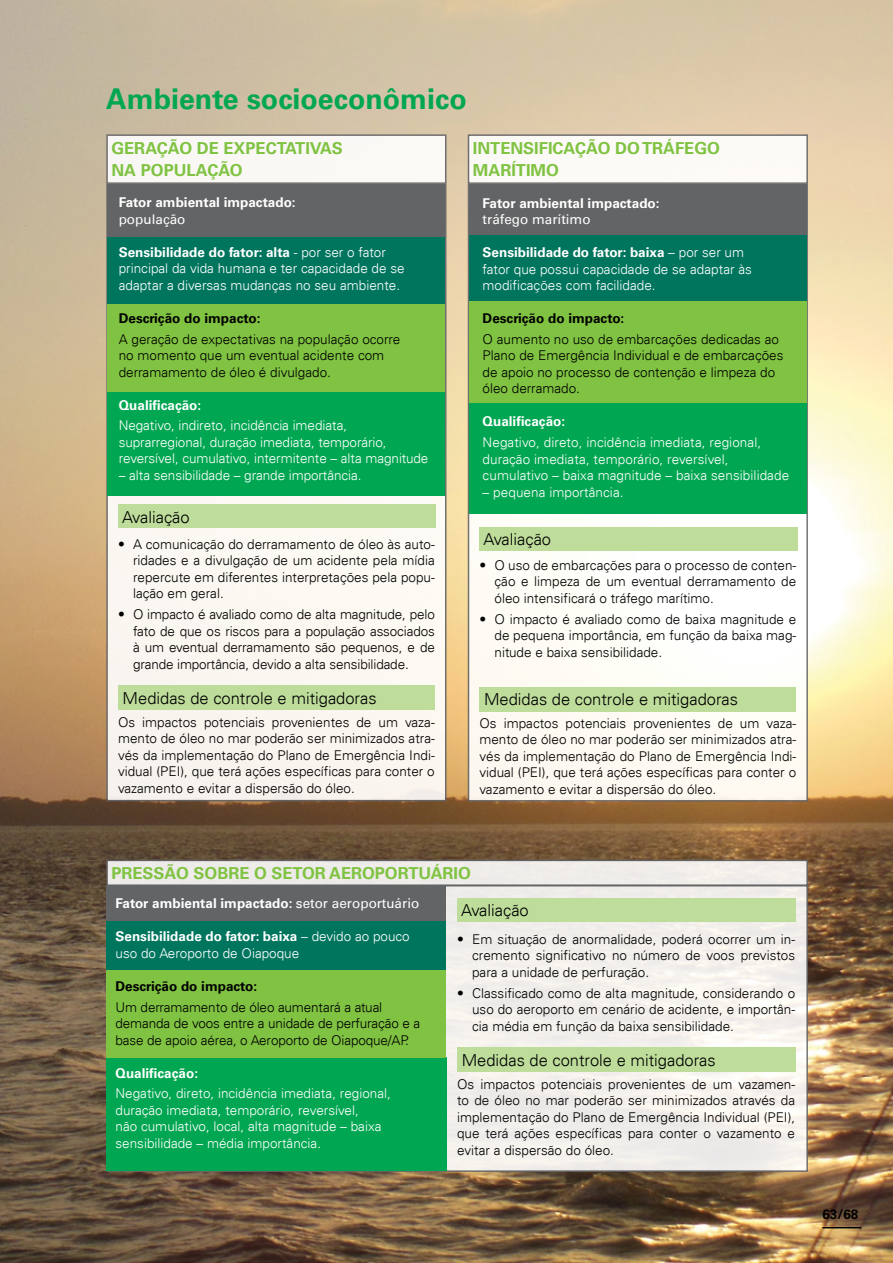
<style>
.page{position:relative;width:893px;height:1263px;background:#fff}
.page>*{position:absolute;margin:0;border:0;box-sizing:border-box;transform-origin:0 0}
.t1{font:700 28.5px "Univers LT Std";color:#00a651}
.t2{font:300 16.5px "Univers LT";color:#000}
.t3{font:700 16.5px/22px "Univers LT Std";color:#80c342}
.t4{font:300 13.5px/16.5px "Univers LT";color:#000;text-align:justify}
.t5{font:300 13.5px/16.5px "Univers LT";color:#fff}
.t6{font:700 13.5px "Univers LT Std";color:#fff}
.t7{font:700 13.5px "Univers LT Std";color:#000}
.t8{font:13.5px "Univers LT";color:#fff}
.s1{font-family:"Univers LT";font-weight:300}
.s2{font-family:"Univers LT";font-weight:400}
</style>
<div class="page">
<img style="left:0;top:0;width:893px;height:1263px">
<hr style="left:822px;top:1227px;width:39px;height:1px;background:#000">
<div style="left:106px;top:184px;width:340px;height:617px;background:#fbf7f1;border:2px solid #636466"></div>
<div style="left:118px;top:505px;width:318px;height:23px;background:#bedd9b"></div>
<div style="left:118px;top:686px;width:317px;height:24px;background:#bedd9b"></div>
<div style="left:108px;top:184px;width:337px;height:120px;background:#00755e"></div>
<div style="left:108px;top:184px;width:337px;height:52px;background:#636466"></div>
<div style="left:108px;top:304px;width:337px;height:92px;background:#80c342"></div>
<div style="left:108px;top:392px;width:337px;height:104px;background:#00a651"></div>
<div style="left:468px;top:184px;width:340px;height:617px;background:#fefcf6;border:2px solid #636466"></div>
<div style="left:469px;top:184px;width:337px;height:59px;background:#636466"></div>
<div style="left:469px;top:235px;width:337px;height:69px;background:#00755e"></div>
<div style="left:469px;top:302px;width:337px;height:102px;background:#80c342"></div>
<div style="left:469px;top:403px;width:337px;height:110px;background:#00a651"></div>
<div style="left:479px;top:527px;width:319px;height:24px;background:#bedd9b"></div>
<div style="left:479px;top:687px;width:317px;height:24px;background:#bedd9b"></div>
<div style="left:106px;top:134px;width:340px;height:50px;background:#faf8f5;border:2px solid #636466"></div>
<div style="left:468px;top:134px;width:340px;height:50px;background:#fcfaf6;border:2px solid #636466"></div>
<div style="left:106px;top:860px;width:702px;height:26px;background:#efecea;border:2px solid #636466"></div>
<div style="left:106px;top:885px;width:702px;height:287px;background:#f3efec;border:2px solid #636466"></div>
<div style="left:106px;top:1057px;width:340px;height:113px;background:#00a651"></div>
<div style="left:106px;top:885px;width:340px;height:59px;background:#636466"></div>
<div style="left:106px;top:921px;width:340px;height:49px;background:#00755e"></div>
<div style="left:106px;top:970px;width:340px;height:87px;background:#80c342"></div>
<div style="left:457px;top:898px;width:338px;height:24px;background:#bedd9b"></div>
<div style="left:457px;top:1048px;width:338px;height:24px;background:#bedd9b"></div>
<h1 class="t1" style="left:106px;top:83px;width:362px">Ambiente socioeconômico</h1>
<p class="t3" style="left:111px;top:137px;width:233px">GERAÇÃO DE EXPECTATIVAS<br>NA POPULAÇÃO</p>
<p class="t3" style="left:473px;top:137px;width:249px">INTENSIFICAÇÃO DO TRÁFEGO<br>MARÍTIMO</p>
<p class="t6" style="left:119px;top:195px;width:178px">Fator ambiental impactado:</p>
<p class="t8" style="left:119px;top:211px;width:68px">população</p>
<p class="t6" style="left:119px;top:244px;width:269px">Sensibilidade do fator: alta <span class="s1">- por ser o fator</span></p>
<p class="t5" style="left:119px;top:260px;width:287px">principal da vida humana e ter capacidade de se adaptar a diversas mudanças no seu ambiente.</p>
<p class="t7" style="left:119px;top:310px;width:143px">Descrição do impacto:</p>
<p class="t4" style="left:119px;top:330px;width:283px;text-align:left">A geração de expectativas na população ocorre no momento que um eventual acidente com derramamento de óleo é divulgado.</p>
<p class="t6" style="left:119px;top:397px;width:84px">Qualificação:</p>
<p class="t5" style="left:119px;top:417px;width:311px">Negativo, indireto, incidência imediata, suprarregional, duração imediata, temporário, reversível, cumulativo, intermitente – alta magnitude</p>
<p class="t5" style="left:119px;top:467px;width:244px">– alta sensibilidade – grande importância.</p>
<p class="t2" style="left:122px;top:507px;width:69px">Avaliação</p>
<p class="t4" style="left:133px;top:536px;width:303px;text-indent:-15px">• A comunicação do derramamento de óleo às auto&shy;ridades e a divulgação de um acidente pela mídia repercute em diferentes interpretações pela popu&shy;lação em geral.</p>
<p class="t4" style="left:133px;top:606px;width:303px;text-indent:-15px">• O impacto é avaliado como de alta magnitude, pelo fato de que os riscos para a população associados à um eventual derramamento são pequenos, e de grande importância, devido a alta sensibilidade.</p>
<p class="t2" style="left:123px;top:688px;width:255px">Medidas de controle e mitigadoras</p>
<p class="t4" style="left:118px;top:714px;width:318px">Os impactos potenciais provenientes de um vaza&shy;mento de óleo no mar poderão ser minimizados atra&shy;vés da implementação do Plano de Emergência Indi&shy;vidual (PEI), que terá ações específicas para conter o vazamento e evitar a dispersão do óleo.</p>
<p class="t6" style="left:483px;top:195px;width:178px">Fator ambiental impactado:</p>
<p class="t8" style="left:483px;top:211px;width:109px">tráfego marítimo</p>
<p class="t6" style="left:483px;top:244px;width:263px">Sensibilidade do fator: baixa <span class="s1">– por ser um</span></p>
<p class="t5" style="left:483px;top:260px;width:271px">fator que possui capacidade de se adaptar às modificações com facilidade.</p>
<p class="t7" style="left:483px;top:310px;width:143px">Descrição do impacto:</p>
<p class="t4" style="left:483px;top:331px;width:302px;text-align:left">O aumento no uso de embarcações dedicadas ao Plano de Emergência Individual e de embarcações de apoio no processo de contenção e limpeza do óleo derramado.</p>
<p class="t6" style="left:483px;top:414px;width:84px">Qualificação:</p>
<p class="t5" style="left:483px;top:434px;width:308px">Negativo, direto, incidência imediata, regional, duração imediata, temporário, reversível, cumulativo – baixa magnitude – baixa sensibilidade</p>
<p class="t5" style="left:483px;top:483px;width:142px">– pequena importância.</p>
<p class="t2" style="left:484px;top:529px;width:69px">Avaliação</p>
<p class="t4" style="left:494px;top:557px;width:303px;text-indent:-15px">• O uso de embarcações para o processo de conten&shy;ção e limpeza de um eventual derramamento de óleo intensificará o tráfego marítimo.</p>
<p class="t4" style="left:494px;top:611px;width:303px;text-indent:-15px">• O impacto é avaliado como de baixa magnitude e de pequena importância, em função da baixa mag&shy;nitude e baixa sensibilidade.</p>
<p class="t2" style="left:484px;top:689px;width:255px">Medidas de controle e mitigadoras</p>
<p class="t4" style="left:479px;top:715px;width:318px">Os impactos potenciais provenientes de um vaza&shy;mento de óleo no mar poderão ser minimizados atra&shy;vés da implementação do Plano de Emergência Indi&shy;vidual (PEI), que terá ações específicas para conter o vazamento e evitar a dispersão do óleo.</p>
<p class="t3" style="left:111px;top:862px;width:361px">PRESSÃO SOBRE O SETOR AEROPORTUÁRIO</p>
<p class="t6" style="left:116px;top:896px;width:305px">Fator ambiental impactado: <span class="s2">setor aeroportuário</span></p>
<p class="t6" style="left:116px;top:929px;width:296px">Sensibilidade do fator: baixa <span class="s1">– devido ao pouco</span></p>
<p class="t5" style="left:116px;top:945px;width:185px">uso do Aeroporto de Oiapoque</p>
<p class="t7" style="left:116px;top:978px;width:143px">Descrição do impacto:</p>
<p class="t4" style="left:116px;top:998px;width:306px;text-align:left">Um derramamento de óleo aumentará a atual demanda de voos entre a unidade de perfuração e a base de apoio aérea, o Aeroporto de Oiapoque/AP.</p>
<p class="t6" style="left:116px;top:1065px;width:84px">Qualificação:</p>
<p class="t5" style="left:116px;top:1085px;width:277px">Negativo, direto, incidência imediata, regional, duração imediata, temporário, reversível,<br>não cumulativo, local, alta magnitude – baixa sensibilidade – média importância.</p>
<p class="t2" style="left:461px;top:901px;width:69px">Avaliação</p>
<p class="t4" style="left:472px;top:931px;width:325px;text-indent:-15px">• Em situação de anormalidade, poderá ocorrer um in&shy;cremento significativo no número de voos previstos para a unidade de perfuração.</p>
<p class="t4" style="left:472px;top:984px;width:325px;text-indent:-15px">• Classificado como de alta magnitude, considerando o uso do aeroporto em cenário de acidente, e importân&shy;cia média em função da baixa sensibilidade.</p>
<p class="t2" style="left:462px;top:1050px;width:255px">Medidas de controle e mitigadoras</p>
<p class="t4" style="left:457px;top:1076px;width:340px">Os impactos potenciais provenientes de um vazamen&shy;to de óleo no mar poderão ser minimizados através da implementação do Plano de Emergência Individual (PEI), que terá ações específicas para conter o vazamento e evitar a dispersão do óleo.</p>
<p class="t7" style="left:822px;top:1206px;width:38px">63/68</p>
</div>
